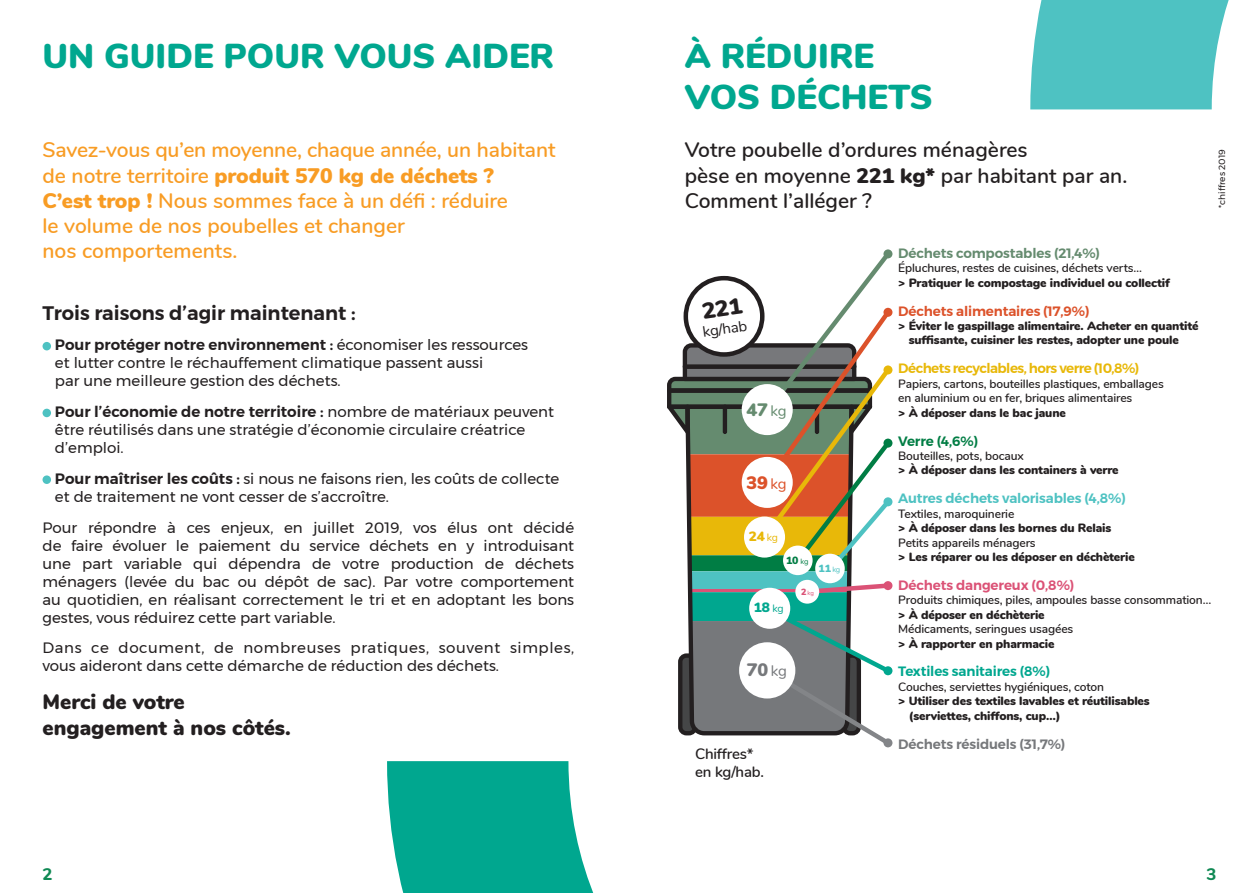
<style>
.page{position:relative;width:1259px;height:893px;background:#fff}
.page>*{position:absolute;margin:0;border:0;box-sizing:border-box;transform-origin:0 0}
.t1{font:900 34.5px/41.4px "Nunito";color:#00a78f}
.t2{font:600 21px/25.2px "Nunito";color:#f89c24}
.t3{font:600 21px/25.2px "Nunito";color:#231f20}
.t4{font:900 21px/25.2px "Nunito";color:#231f20}
.t5{font:600 19.5px "Montserrat";color:#231f20}
.t6{font:900 18px "Nunito";color:#658b6f}
.t7{font:900 18px "Nunito";color:#dc522a}
.t8{font:900 18px "Nunito";color:#76787b}
.t9{font:800 16.65px "Nunito";color:#108954}
.t10{font:15px/18px "Montserrat";color:#231f20}
.t11{font:600 15px/18px "Nunito";letter-spacing:-.01em;color:#231f20}
.t12{font:15px "Nunito";color:#231f20}
.t13{font:600 13.5px "Montserrat";letter-spacing:-.04em;color:#e8b809}
.t14{font:600 13.5px "Montserrat";letter-spacing:-.01em;color:#4ec2c2}
.t15{font:600 13.5px "Montserrat";letter-spacing:-.01em;color:#658b6f}
.t16{font:600 13.5px "Montserrat";letter-spacing:-.01em;color:#dc522a}
.t17{font:600 13.5px "Montserrat";letter-spacing:-.01em;color:#76787b}
.t18{font:600 13.5px "Montserrat";letter-spacing:-.01em;color:#db5276}
.t19{font:600 13.5px "Montserrat";letter-spacing:-.01em;color:#00a78f}
.t20{font:600 13.5px "Montserrat";letter-spacing:-.01em;color:#007d44}
.t21{font:900 13.5px "Nunito";color:#00a78f}
.t22{font:900 13.5px "Nunito";color:#e8b809}
.t23{font:900 12px/14.4px "Nunito";letter-spacing:-.01em;color:#231f20}
.t24{font:600 12px/14.4px "Nunito";letter-spacing:-.01em;color:#231f20}
.t25{font:900 10.5px "Nunito";color:#4ec2c2}
.t26{font:900 10.5px "Nunito";color:#007d44}
.t27{font:9px "Montserrat";color:#231f20}
.t28{font:6px "Nunito";color:#db5276}
.s1{font-weight:900}
.s2{font-weight:600}
.s3{font-weight:400;font-size:15px}
.s4{font-weight:400;font-size:10.5px}
.s5{font-weight:400;font-size:7.5px}
.s6{font-weight:900;font-size:9px}
</style>
<div class="page">
<svg style="left:687px;top:571px;width:165px;height:36px;background:#3da8a2"></svg>
<div style="left:43px;top:342px;width:8px;height:8px;background:#4ec2c2;border-radius:50%"></div>
<div style="left:43px;top:409px;width:8px;height:8px;background:#4ec2c2;border-radius:50%"></div>
<div style="left:43px;top:475px;width:8px;height:9px;background:#4ec2c2;border-radius:50%"></div>
<svg style="left:1030px;top:0;width:199px;height:109px;background:#5cc6c6"></svg>
<svg style="left:387px;top:761px;width:207px;height:132px;background:#1cb09b"></svg>
<svg style="left:883px;top:249px;width:9px;height:9px"></svg>
<div style="left:883px;top:308px;width:9px;height:9px;background:#dc522a;border-radius:50%"></div>
<div style="left:883px;top:365px;width:9px;height:9px;background:#e8b809;border-radius:50%"></div>
<div style="left:883px;top:439px;width:9px;height:9px;background:#007d44;border-radius:50%"></div>
<div style="left:883px;top:497px;width:9px;height:9px;background:#4ec2c2;border-radius:50%"></div>
<svg style="left:815px;top:583px;width:74px;height:11px"></svg>
<div style="left:883px;top:581px;width:9px;height:9px;background:#db5276;border-radius:50%"></div>
<div style="left:883px;top:666px;width:9px;height:9px;background:#00a78f;border-radius:50%"></div>
<svg style="left:678px;top:607px;width:212px;height:136px"></svg>
<div style="left:883px;top:738px;width:9px;height:9px;background:#838588;border-radius:50%"></div>
<div style="left:739px;top:642px;width:56px;height:56px;background:#fff;border-radius:50%"></div>
<div style="left:749px;top:588px;width:41px;height:41px;background:#fff;border-radius:50%"></div>
<div style="left:815px;top:554px;width:29px;height:29px;background:#fff;border-radius:50%"></div>
<div style="left:783px;top:546px;width:29px;height:29px;background:#fff;border-radius:50%"></div>
<div style="left:795px;top:580px;width:24px;height:24px;background:#fff;border-radius:50%"></div>
<svg style="left:667px;top:251px;width:223px;height:320px"></svg>
<h1 class="t1" style="left:43px;top:33px;width:513px">UN GUIDE POUR VOUS AIDER</h1>
<h1 class="t1" style="left:685px;top:33px;width:249px">À RÉDUIRE<br>VOS DÉCHETS</h1>
<h2 class="t2" style="left:43px;top:136px;width:515px">Savez-vous qu’en moyenne, chaque année, un habitant de notre territoire <span class="s1">produit 570 kg de déchets ?<br>C’est trop !</span> Nous sommes face à un défi : réduire<br>le volume de nos poubelles et changer<br>nos comportements.</h2>
<h2 class="t3" style="left:685px;top:136px;width:444px">Votre poubelle d’ordures ménagères<br>pèse en moyenne <span class="s1">221 kg*</span> par habitant par an.<br>Comment l’alléger ?</h2>
<p class="t27" style="left:1215px;top:208px;width:60px;rotate:-90deg">*chiffres 2019</p>
<p class="t15" style="left:898px;top:242px;width:203px">Déchets compostables (21,4%)</p>
<p class="t24" style="left:898px;top:260px;width:245px">Épluchures, restes de cuisines, déchets verts…</p>
<p class="t23" style="left:898px;top:275px;width:273px">&gt; Pratiquer le compostage individuel ou collectif</p>
<p class="t16" style="left:898px;top:300px;width:193px">Déchets alimentaires (17,9%)</p>
<p class="t23" style="left:908px;top:318px;width:291px;text-indent:-10px">&gt; Éviter le gaspillage alimentaire. Acheter en quantité suffisante, cuisiner les restes, adopter une poule</p>
<p class="t13" style="left:898px;top:358px;width:243px">Déchets recyclables, hors verre (10,8%)</p>
<p class="t24" style="left:898px;top:376px;width:267px">Papiers, cartons, bouteilles plastiques, emballages en aluminium ou en fer, briques alimentaires</p>
<p class="t23" style="left:898px;top:405px;width:169px">&gt; À déposer dans le bac jaune</p>
<p class="t20" style="left:898px;top:430px;width:81px">Verre (4,6%)</p>
<p class="t24" style="left:898px;top:448px;width:127px">Bouteilles, pots, bocaux</p>
<p class="t23" style="left:898px;top:462px;width:222px">&gt; À déposer dans les containers à verre</p>
<p class="t14" style="left:898px;top:488px;width:229px">Autres déchets valorisables (4,8%)</p>
<p class="t24" style="left:898px;top:506px;width:118px">Textiles, maroquinerie</p>
<p class="t23" style="left:898px;top:520px;width:215px">&gt; À déposer dans les bornes du Relais</p>
<p class="t24" style="left:898px;top:534px;width:139px">Petits appareils ménagers</p>
<p class="t23" style="left:898px;top:549px;width:238px">&gt; Les réparer ou les déposer en déchèterie</p>
<p class="t18" style="left:898px;top:574px;width:177px">Déchets dangereux (0,8%)</p>
<p class="t24" style="left:898px;top:592px;width:314px">Produits chimiques, piles, ampoules basse consommation…</p>
<p class="t23" style="left:898px;top:607px;width:148px">&gt; À déposer en déchèterie</p>
<p class="t24" style="left:898px;top:621px;width:177px">Médicaments, seringues usagées</p>
<p class="t23" style="left:898px;top:635px;width:158px">&gt; À rapporter en pharmacie</p>
<p class="t19" style="left:898px;top:661px;width:153px">Textiles sanitaires (8%)</p>
<p class="t24" style="left:898px;top:679px;width:207px">Couches, serviettes hygiéniques, coton</p>
<p class="t23" style="left:908px;top:693px;width:243px;text-indent:-10px">&gt; Utiliser des textiles lavables et réutilisables (serviettes, chiffons, cup…)</p>
<p class="t17" style="left:898px;top:733px;width:169px">Déchets résiduels (31,7%)</p>
<h3 class="t5" style="left:43px;top:297px;width:315px">Trois raisons d’agir maintenant :</h3>
<p class="t10" style="left:55px;top:336px;width:475px"><span class="s2">Pour protéger notre environnement :</span> économiser les ressources et lutter contre le réchauffement climatique passent aussi<br>par une meilleure gestion des déchets.</p>
<p class="t10" style="left:55px;top:403px;width:501px"><span class="s2">Pour l’économie de notre territoire :</span> nombre de matériaux peuvent être réutilisés dans une stratégie d’économie circulaire créatrice d’emploi.</p>
<p class="t10" style="left:55px;top:469px;width:506px"><span class="s2">Pour maîtriser les coûts :</span> si nous ne faisons rien, les coûts de collecte et de traitement ne vont cesser de s’accroître.</p>
<p class="t10" style="left:43px;top:518px;width:533px;text-align:justify">Pour répondre à ces enjeux, en juillet 2019, vos élus ont décidé de faire évoluer le paiement du service déchets en y introduisant une part variable qui dépendra de votre production de déchets ménagers (levée du bac ou dépôt de sac). Par votre comportement au quotidien, en réalisant correctement le tri et en adoptant les bons gestes, vous réduirez cette part variable.</p>
<p class="t10" style="left:43px;top:639px;width:533px">Dans ce document, de nombreuses pratiques, souvent simples, vous aideront dans cette démarche de réduction des déchets.</p>
<h2 class="t4" style="left:43px;top:688px;width:250px">Merci de votre engagement à nos côtés.</h2>
<p class="t12" style="left:701px;top:321px;width:46px;rotate:-8deg">kg/hab</p>
<p class="t6" style="left:746px;top:396px;width:42px">47 <span class="s3">kg</span></p>
<p class="t7" style="left:746px;top:469px;width:42px">39 <span class="s3">kg</span></p>
<p class="t22" style="left:749px;top:527px;width:31px">24 <span class="s4">kg</span></p>
<p class="t26" style="left:786px;top:552px;width:24px">10 <span class="s5">kg</span></p>
<p class="t28" style="left:801px;top:588px;width:14px"><span class="s6">2</span>kg</p>
<p class="t25" style="left:818px;top:561px;width:23px">11 <span class="s5">kg</span></p>
<p class="t21" style="left:754px;top:597px;width:31px">18 <span class="s4">kg</span></p>
<p class="t8" style="left:747px;top:657px;width:42px">70 <span class="s3">kg</span></p>
<p class="t11" style="left:695px;top:744px;width:71px">Chiffres* en kg/hab.</p>
<p class="t9" style="left:43px;top:862px;width:12px">2</p>
<p class="t9" style="left:1206px;top:862px;width:12px">3</p>
</div>
